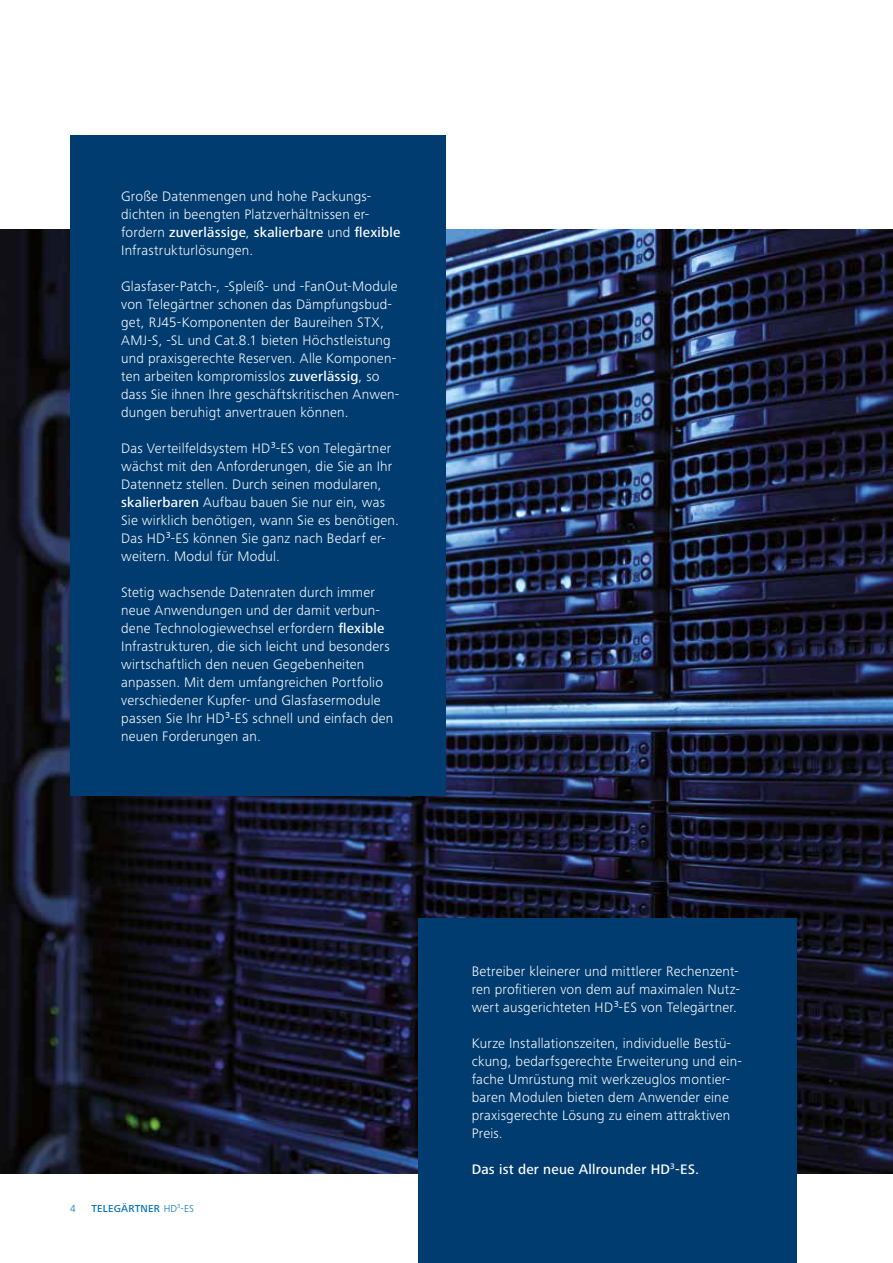
<style>
.page{position:relative;width:893px;height:1263px;background:#fff}
.page>*{position:absolute;margin:0;border:0;box-sizing:border-box;transform-origin:0 0}
.t1{font:300 14.25px/18px "Frutiger Next Pro";letter-spacing:.015em;color:#fff}
.t2{font:500 14.25px "Frutiger Next Pro";letter-spacing:.015em;color:#fff}
.t3{font:500 10.5px "Frutiger Next Pro";letter-spacing:.025em;color:#0070ba}
.t4{font:300 10.5px "Frutiger Next Pro";color:#0070ba}
.s1{font-weight:500}
.s2{font-weight:300}
</style>
<div class="page">
<img style="left:0;top:230px;width:893px;height:943px">
<div style="left:418px;top:918px;width:378px;height:345px;background:#003c70"></div>
<div style="left:70px;top:135px;width:376px;height:660px;background:#003c70"></div>
<p class="t1" style="left:121px;top:188px;width:281px">Große Datenmengen und hohe Packungs&shy;dichten in beengten Platzverhältnissen er&shy;fordern <span class="s1">zuverlässige</span>, <span class="s1">skalierbare</span> und <span class="s1">flexible </span>Infrastrukturlösungen.</p>
<p class="t1" style="left:121px;top:278px;width:280px">Glasfaser-Patch-, -Spleiß- und -FanOut-Module von Telegärtner schonen das Dämpfungsbud&shy;get, RJ45-Komponenten der Baureihen STX, AMJ-S, -SL und Cat.8.1 bieten Höchstleistung und praxisgerechte Reserven. Alle Komponen&shy;ten arbeiten kompromisslos <span class="s1">zuverlässig</span>, so dass Sie ihnen Ihre geschäftskritischen Anwen&shy;dungen beruhigt anvertrauen können.</p>
<p class="t1" style="left:121px;top:440px;width:279px">Das Verteilfeldsystem HD³-ES von Telegärtner wächst mit den Anforderungen, die Sie an Ihr Datennetz stellen. Durch seinen modularen, <span class="s1">skalierbaren</span> Aufbau bauen Sie nur ein, was Sie wirklich benötigen, wann Sie es benötigen.<br>Das HD³-ES können Sie ganz nach Bedarf er&shy;weitern. Modul für Modul.</p>
<p class="t1" style="left:121px;top:584px;width:274px">Stetig wachsende Datenraten durch immer neue Anwendungen und der damit verbun&shy;dene Technologiewechsel erfordern <span class="s1">flexible </span>Infrastrukturen, die sich leicht und besonders wirtschaftlich den neuen Gegebenheiten anpassen. Mit dem umfangreichen Portfolio verschiedener Kupfer- und Glasfasermodule passen Sie Ihr HD³-ES schnell und einfach den neuen Forderungen an.</p>
<p class="t4" style="left:70px;top:1202px;width:7px">4</p>
<p class="t3" style="left:91px;top:1202px;width:104px">TELEGÄRTNER <span class="s2">HD</span><sup>3</sup><span class="s2">-ES</span></p>
<p class="t1" style="left:472px;top:962px;width:270px;text-align:justify">Betreiber kleinerer und mittlerer Rechenzent&shy;ren profitieren von dem auf maximalen Nutz&shy;wert ausgerichteten HD³-ES von Telegärtner.</p>
<p class="t1" style="left:472px;top:1034px;width:272px">Kurze Installationszeiten, individuelle Bestü&shy;ckung, bedarfsgerechte Erweiterung und ein&shy;fache Umrüstung mit werkzeuglos montier&shy;baren Modulen bieten dem Anwender eine praxisgerechte Lösung zu einem attraktiven Preis.</p>
<p class="t2" style="left:472px;top:1160px;width:229px">Das ist der neue Allrounder HD<sup>3</sup>-ES.</p>
</div>
